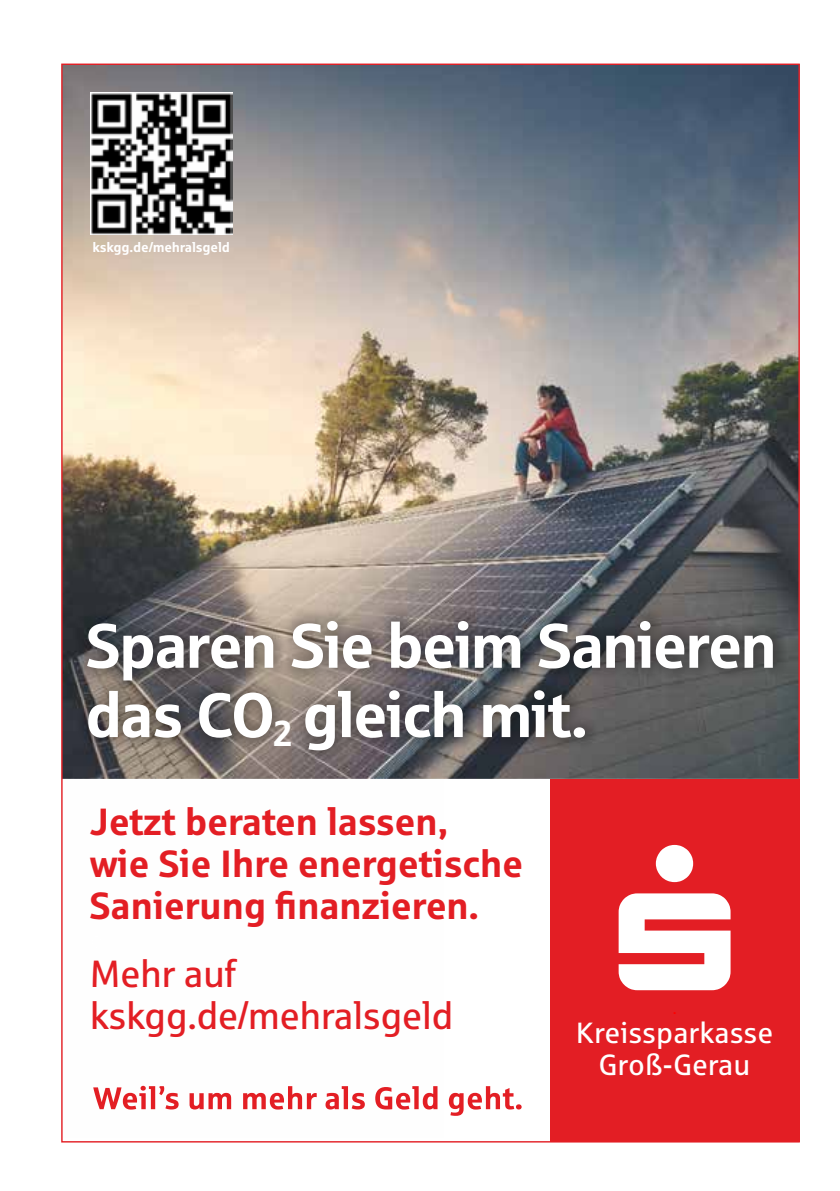
<style>
.page{position:relative;width:840px;height:1191px;background:#fff}
.page>*{position:absolute;margin:0;border:0;box-sizing:border-box;transform-origin:0 0}
.t1{font:62.8px/69.2px "Sparkasse Head";color:#fff}
.t2{font:700 38px/41.8px "Sparkasse Rg";letter-spacing:-.015em;color:#e31e24}
.t3{font:38px/41.6px "Sparkasse Rg";letter-spacing:-.015em;color:#e31e24}
.t4{font:36.2px "Sparkasse Head";color:#fff}
.t5{font:29.2px/32.2px "Sparkasse Rg";color:#fff;text-align:center}
.t6{font:18.4px "Arial";color:#f00}
.t7{font:700 13.6px "Sparkasse Rg";letter-spacing:-.015em;color:#fff}
</style>
<div class="page">
<svg style="left:93px;top:1085px;width:428px;height:30px"></svg>
<div style="left:549px;top:779px;width:250px;height:362px;background:#e31e24"></div>
<img style="left:63px;top:66px;width:734px;height:713px">
<div style="left:68px;top:601px;width:725px;height:169px;background:#2b2a29;opacity:.49"></div>
<img style="left:90px;top:93px;width:142px;height:141px">
<p class="t7" style="left:92px;top:238px;width:139px">kskgg.de/mehralsgeld</p>
<h1 class="t1" style="left:86px;top:609px;width:690px">Sparen Sie beim Sanieren das CO gleich mit.</h1>
<p class="t4" style="left:273px;top:710px;width:21px">2</p>
<p class="t2" style="left:90px;top:799px;width:435px">Jetzt beraten lassen,<br>wie Sie Ihre energetische<br>Sanierung finanzieren.</p>
<p class="t3" style="left:90px;top:952px;width:365px">Mehr auf kskgg.de/mehralsgeld</p>
<p class="t6" style="left:618px;top:994px;width:113px"><sup>▲</sup>.</p>
<p class="t5" style="left:575px;top:1016px;width:198px">Kreissparkasse<br>Groß-Gerau</p>
</div>
